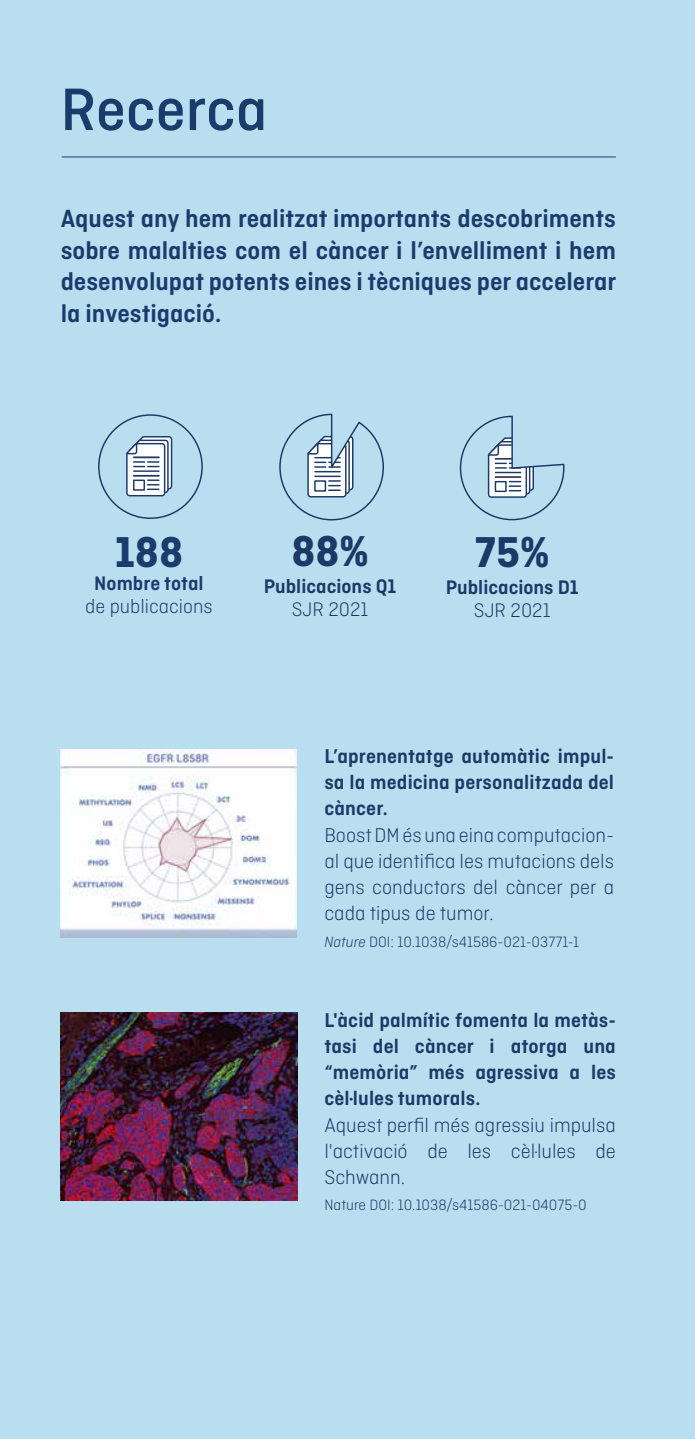
<style>
.page{position:relative;width:695px;height:1439px;background:#fff}
.page>*{position:absolute;margin:0;border:0;box-sizing:border-box;transform-origin:0 0}
.t1{font:500 63px "Ciutadella";color:#1a3c6d}
.t2{font:700 45.5px "Ciutadella";color:#1c3967}
.t3{font:700 45.5px "Ciutadella";color:#1a3c6d}
.t4{font:600 26.25px/31.5px "Ciutadella";color:#1a3c6d;text-align:justify}
.t5{font:300 21px/26.2px "Ciutadella";color:#1c3967;text-align:justify}
.t6{font:600 21px/26.2px "Ciutadella";letter-spacing:.005em;color:#1c3967;text-align:justify}
.t7{font:600 20.65px "Ciutadella";color:#1c3967}
.t8{font:300 20.65px "Ciutadella";color:#1c3967}
.t9{font:300 20.65px "Ciutadella";color:#1a3c6d}
.t10{font:600 20.65px "Ciutadella";color:#1a3c6d}
.t11{font:300 15.75px "Ciutadella";color:#1c3967}
.s1{font-style:italic}
</style>
<div class="page">
<div style="left:0;top:0;width:694px;height:1439px;background:#b9deef"></div>
<hr style="left:62px;top:156px;width:553px;height:1px;background:#1a3c6d">
<img style="left:61px;top:749px;width:235px;height:189px">
<img style="left:61px;top:1012px;width:236px;height:188px">
<svg style="left:487px;top:437px;width:47px;height:61px"></svg>
<hr style="left:495px;top:476px;width:25px;height:2px;background:#1c3967">
<div style="left:494px;top:481px;width:12px;height:11px;border:1px solid #1c3967"></div>
<svg style="left:279px;top:413px;width:105px;height:108px"></svg>
<svg style="left:126px;top:436px;width:47px;height:61px"></svg>
<div style="left:133px;top:479px;width:12px;height:12px;border:1px solid #1c3967"></div>
<h1 class="t1" style="left:60px;top:74px;width:208px">Recerca</h1>
<p class="t4" style="left:61px;top:203px;width:557px">Aquest any hem realitzat importants descobriments sobre malalties com el càncer i l’envelliment i hem desenvolupat potents eines i tècniques per accelerar la investigació.</p>
<h2 class="t3" style="left:115px;top:526px;width:70px">188</h2>
<p class="t10" style="left:94px;top:571px;width:111px">Nombre total</p>
<p class="t9" style="left:85px;top:595px;width:129px">de publicacions</p>
<h2 class="t2" style="left:291px;top:525px;width:79px">88%</h2>
<p class="t7" style="left:264px;top:574px;width:134px">Publicacions Q1</p>
<p class="t8" style="left:292px;top:598px;width:78px">SJR 2021</p>
<h2 class="t2" style="left:475px;top:526px;width:76px">75%</h2>
<p class="t7" style="left:445px;top:575px;width:134px">Publicacions D1</p>
<p class="t8" style="left:474px;top:599px;width:78px">SJR 2021</p>
<p class="t6" style="left:324px;top:743px;width:291px">L’aprenentatge automàtic impul&shy;sa la medicina personalitzada del càncer.</p>
<p class="t5" style="left:324px;top:821px;width:291px">Boost DM és una eina computacion&shy;al que identifica les mutacions dels gens conductors del càncer per a cada tipus de tumor.</p>
<p class="t11" style="left:324px;top:933px;width:256px"><span class="s1">Nature</span> DOI: 10.1038/s41586-021-03771-1</p>
<p class="t6" style="left:324px;top:1006px;width:293px">L'àcid palmític fomenta la metàs&shy;tasi del càncer i atorga una “memòria” més agressiva a les cèl·lules tumorals.</p>
<p class="t5" style="left:324px;top:1111px;width:293px">Aquest perfil més agressiu impulsa l'activació de les cèl·lules de Schwann.</p>
<p class="t11" style="left:324px;top:1197px;width:264px">Nature DOI: 10.1038/s41586-021-04075-0</p>
</div>
